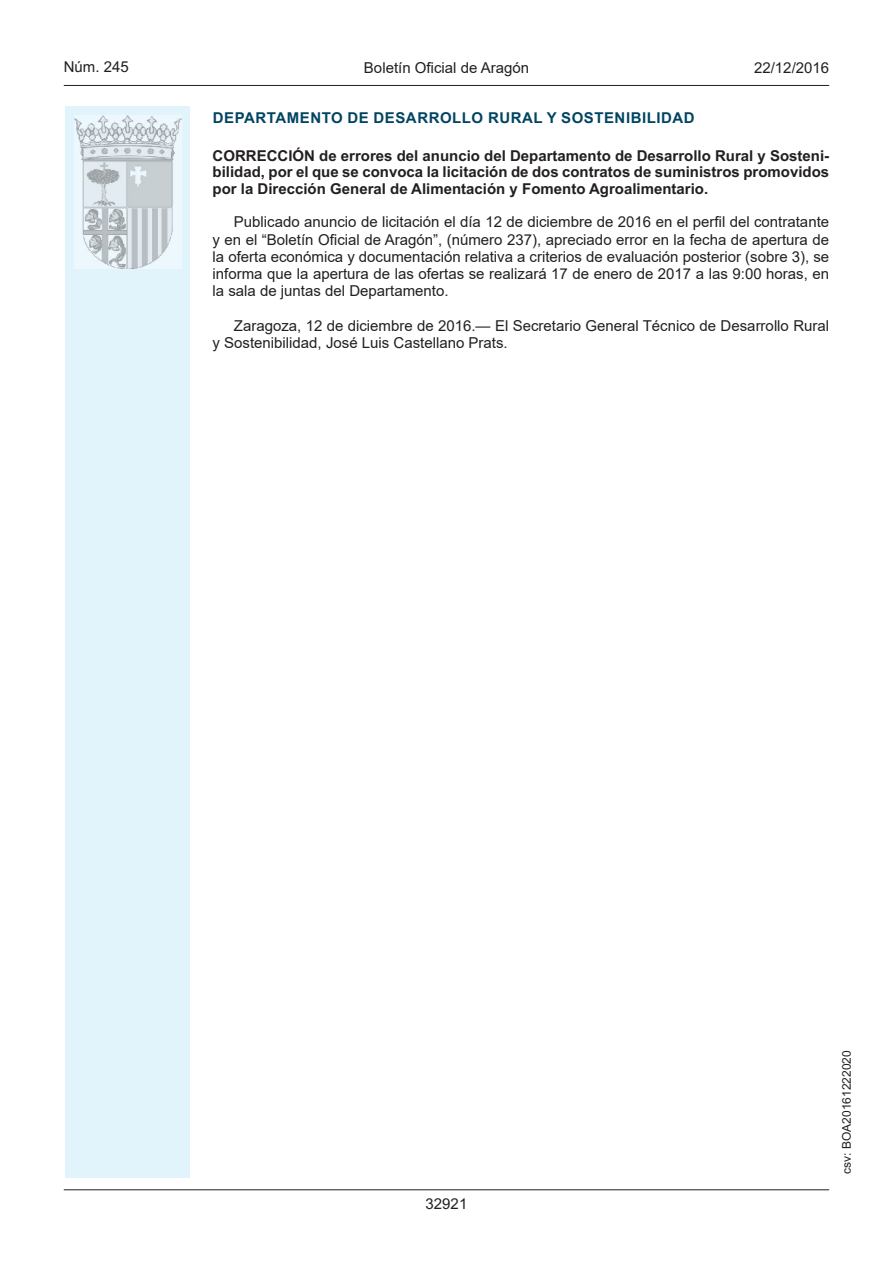
<style>
.page{position:relative;width:893px;height:1263px;background:#fff}
.page>*{position:absolute;margin:0;border:0;box-sizing:border-box;transform-origin:0 0}
.inicio_de_parrafo{font:15px/17.2px "Arial";color:#231f20;text-align:justify}
.Titulo_text{font:700 15px/16.5px "Arial";color:#231f20;text-align:justify}
.emisor_text{font:700 15px "Arial";letter-spacing:.035em;color:#004462}
.estilo_head-c{font:15px "Arial";color:#231f20}
.estilo_head-d{font:15px "Arial MT2";color:#231f20}
.estilo_head-i{font:15px "Arial MT2";color:#231f20}
.numero_pagina{font:15px "Arial MT2";color:#231f20}
.estilo_head-i-2{font:12px "Arial MT2";color:#231f20}
</style>
<div class="page">
<div style="left:65px;top:106px;width:125px;height:1072px;background:#e1f4fc"></div>
<img style="left:75px;top:115px;width:106px;height:153px">
<hr style="left:64px;top:85px;width:765px;height:1px;background:#231f20">
<hr style="left:64px;top:1189px;width:765px;height:1px;background:#231f20">
<p class="estilo_head-i" style="left:64px;top:57px;width:67px">Núm. 245</p>
<p class="estilo_head-c" style="left:364px;top:57px;width:167px">Boletín Oficial de Aragón</p>
<p class="estilo_head-d" style="left:754px;top:57px;width:77px">22/12/2016</p>
<p class="emisor_text" style="left:213px;top:107px;width:483px">DEPARTAMENTO DE DESARROLLO RURAL Y SOSTENIBILIDAD</p>
<p class="Titulo_text" style="left:213px;top:147px;width:618px">CORRECCIÓN de errores del anuncio del Departamento de Desarrollo Rural y Sosteni&shy;bilidad, por el que se convoca la licitación de dos contratos de suministros promovidos por la Dirección General de Alimentación y Fomento Agroalimentario.</p>
<p class="inicio_de_parrafo" style="left:213px;top:213px;width:618px;text-indent:21px">Publicado anuncio de licitación el día 12 de diciembre de 2016 en el perfil del contratante y en el “Boletín Oficial de Aragón”, (número 237), apreciado error en la fecha de apertura de la oferta económica y documentación relativa a criterios de evaluación posterior (sobre 3), se informa que la apertura de las ofertas se realizará 17 de enero de 2017 a las 9:00 horas, en la sala de juntas del Departamento.</p>
<p class="inicio_de_parrafo" style="left:213px;top:317px;width:618px;text-indent:21px">Zaragoza, 12 de diciembre de 2016.— El Secretario General Técnico de Desarrollo Rural y Sostenibilidad, José Luis Castellano Prats.</p>
<p class="numero_pagina" style="left:426px;top:1193px;width:43px">32921</p>
<p class="estilo_head-i-2" style="left:838px;top:1174px;width:125px;rotate:-90deg">csv: BOA20161222020</p>
</div>
